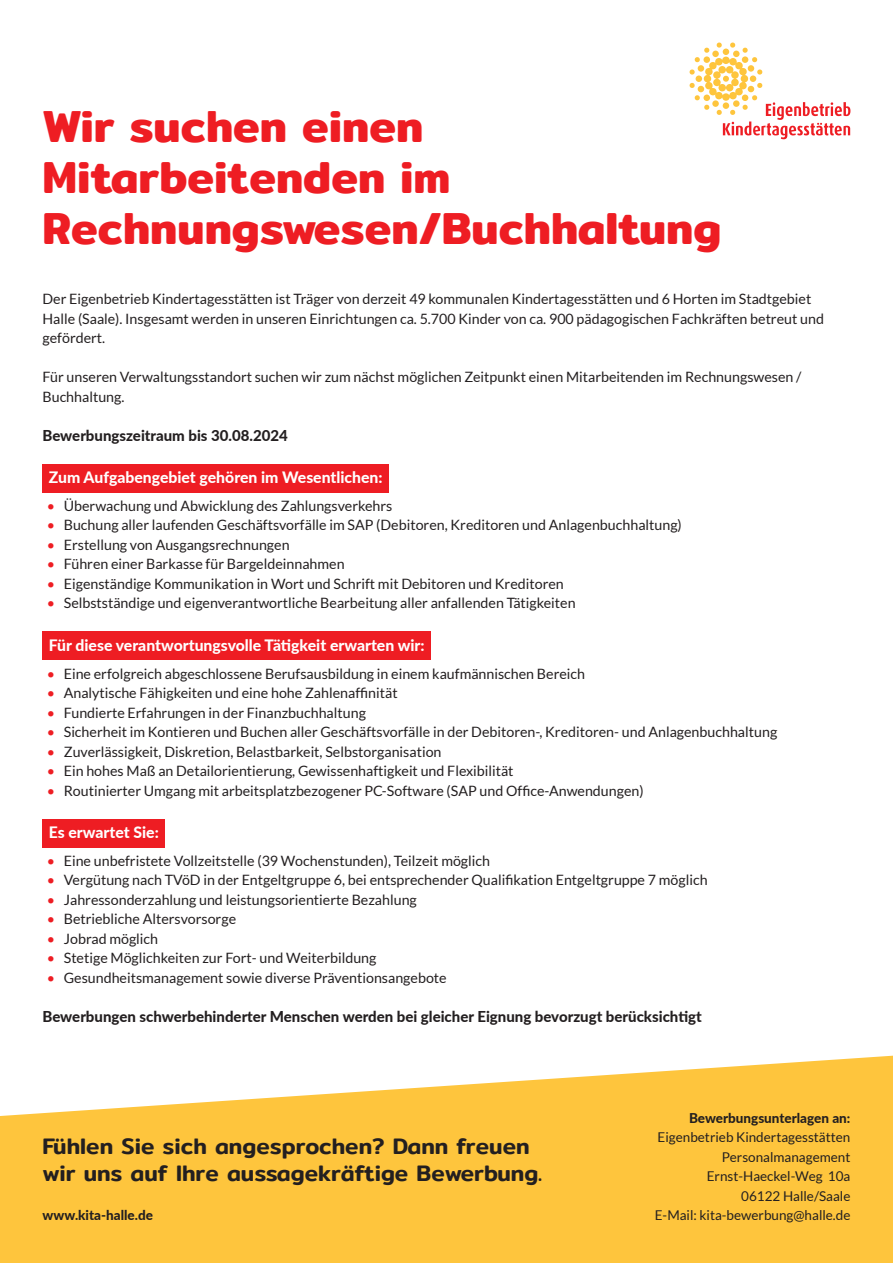
<style>
.page{position:relative;width:893px;height:1263px;background:#fff}
.page>*{position:absolute;margin:0;border:0;box-sizing:border-box;transform-origin:0 0}
.t1{font:600 45px/51px "Mitr";color:#ee1d23}
.t2{font:500 22.5px/27px "Mitr";color:#231f20}
.t3{font:800 15.75px "Lato";color:#fff}
.t4{font:800 15px "Lato";color:#231f20}
.t5{font:14.25px/19.5px "Lato";color:#231f20}
.t6{font:13.5px/19.5px "Lato";color:#231f20;text-align:right}
.t7{font:800 13.5px "Lato";color:#231f20}
.s1{color:#ee1d23}
</style>
<div class="page">
<div style="left:43px;top:464px;width:346px;height:28px;background:#ee1d23"></div>
<div style="left:43px;top:632px;width:388px;height:28px;background:#ee1d23"></div>
<div style="left:43px;top:819px;width:122px;height:28px;background:#ee1d23"></div>
<svg style="left:689px;top:42px;width:161px;height:97px"></svg>
<svg style="left:0;top:1056px;width:893px;height:207px;background:#fecd59"></svg>
<h1 class="t1" style="left:43px;top:101px;width:680px">Wir suchen einen<br>Mitarbeitenden im<br>Rechnungswesen/Buchhaltung</h1>
<p class="t5" style="left:43px;top:289px;width:783px">Der Eigenbetrieb Kindertagesstätten ist Träger von derzeit 49 kommunalen Kindertagesstätten und 6 Horten im Stadtgebiet<br>Halle (Saale). Insgesamt werden in unseren Einrichtungen ca. 5.700 Kinder von ca. 900 pädagogischen Fachkräften betreut und gefördert.</p>
<p class="t5" style="left:43px;top:367px;width:760px">Für unseren Verwaltungsstandort suchen wir zum nächst möglichen Zeitpunkt einen Mitarbeitenden im Rechnungswesen /<br>Buchhaltung.</p>
<p class="t4" style="left:43px;top:424px;width:247px">Bewerbungszeitraum bis 30.08.2024</p>
<p class="t3" style="left:49px;top:465px;width:335px">Zum Aufgabengebiet gehören im Wesentlichen:</p>
<p class="t5" style="left:47px;top:496px;width:347px"><span class="s1">•</span> Überwachung und Abwicklung des Zahlungsverkehrs</p>
<p class="t5" style="left:47px;top:515px;width:637px"><span class="s1">•</span> Buchung aller laufenden Geschäftsvorfälle im SAP (Debitoren, Kreditoren und Anlagenbuchhaltung)</p>
<p class="t5" style="left:47px;top:535px;width:244px"><span class="s1">•</span> Erstellung von Ausgangsrechnungen</p>
<p class="t5" style="left:47px;top:554px;width:299px"><span class="s1">•</span> Führen einer Barkasse für Bargeldeinnahmen</p>
<p class="t5" style="left:47px;top:574px;width:518px"><span class="s1">•</span> Eigenständige Kommunikation in Wort und Schrift mit Debitoren und Kreditoren</p>
<p class="t5" style="left:47px;top:593px;width:530px"><span class="s1">•</span> Selbstständige und eigenverantwortliche Bearbeitung aller anfallenden Tätigkeiten</p>
<p class="t3" style="left:49px;top:633px;width:377px">Für diese verantwortungsvolle Tätigkeit erwarten wir:</p>
<p class="t5" style="left:47px;top:664px;width:540px"><span class="s1">•</span> Eine erfolgreich abgeschlossene Berufsausbildung in einem kaufmännischen Bereich</p>
<p class="t5" style="left:47px;top:683px;width:352px"><span class="s1">•</span> Analytische Fähigkeiten und eine hohe Zahlenaffinität</p>
<p class="t5" style="left:47px;top:703px;width:321px"><span class="s1">•</span> Fundierte Erfahrungen in der Finanzbuchhaltung</p>
<p class="t5" style="left:47px;top:722px;width:732px"><span class="s1">•</span> Sicherheit im Kontieren und Buchen aller Geschäftsvorfälle in der Debitoren-, Kreditoren- und Anlagenbuchhaltung</p>
<p class="t5" style="left:47px;top:742px;width:396px"><span class="s1">•</span> Zuverlässigkeit, Diskretion, Belastbarkeit, Selbstorganisation</p>
<p class="t5" style="left:47px;top:761px;width:468px"><span class="s1">•</span> Ein hohes Maß an Detailorientierung, Gewissenhaftigkeit und Flexibilität</p>
<p class="t5" style="left:47px;top:781px;width:598px"><span class="s1">•</span> Routinierter Umgang mit arbeitsplatzbezogener PC-Software (SAP und Office-Anwendungen)</p>
<p class="t3" style="left:49px;top:820px;width:111px">Es erwartet Sie:</p>
<p class="t5" style="left:47px;top:851px;width:445px"><span class="s1">•</span> Eine unbefristete Vollzeitstelle (39 Wochenstunden), Teilzeit möglich</p>
<p class="t5" style="left:47px;top:870px;width:662px"><span class="s1">•</span> Vergütung nach TVöD in der Entgeltgruppe 6, bei entsprechender Qualifikation Entgeltgruppe 7 möglich</p>
<p class="t5" style="left:47px;top:890px;width:372px"><span class="s1">•</span> Jahressonderzahlung und leistungsorientierte Bezahlung</p>
<p class="t5" style="left:47px;top:909px;width:191px"><span class="s1">•</span> Betriebliche Altersvorsorge</p>
<p class="t5" style="left:47px;top:929px;width:113px"><span class="s1">•</span> Jobrad möglich</p>
<p class="t5" style="left:47px;top:948px;width:331px"><span class="s1">•</span> Stetige Möglichkeiten zur Fort- und Weiterbildung</p>
<p class="t5" style="left:47px;top:968px;width:401px"><span class="s1">•</span> Gesundheitsmanagement sowie diverse Präventionsangebote</p>
<p class="t4" style="left:43px;top:1005px;width:661px">Bewerbungen schwerbehinderter Menschen werden bei gleicher Eignung bevorzugt berücksichtigt</p>
<h2 class="t2" style="left:43px;top:1133px;width:501px">Fühlen Sie sich angesprochen? Dann freuen wir uns auf Ihre aussagekräftige Bewerbung.</h2>
<p class="t7" style="left:43px;top:1205px;width:112px">www.kita-halle.de</p>
<p class="t7" style="left:689px;top:1108px;width:163px">Bewerbungsunterlagen an:</p>
<p class="t6" style="left:655px;top:1128px;width:197px">Eigenbetrieb Kindertagesstätten<br>Personalmanagement<br>Ernst-Haeckel-Weg 10a<br>06122 Halle/Saale<br>E-Mail: kita-bewerbung@halle.de</p>
</div>
